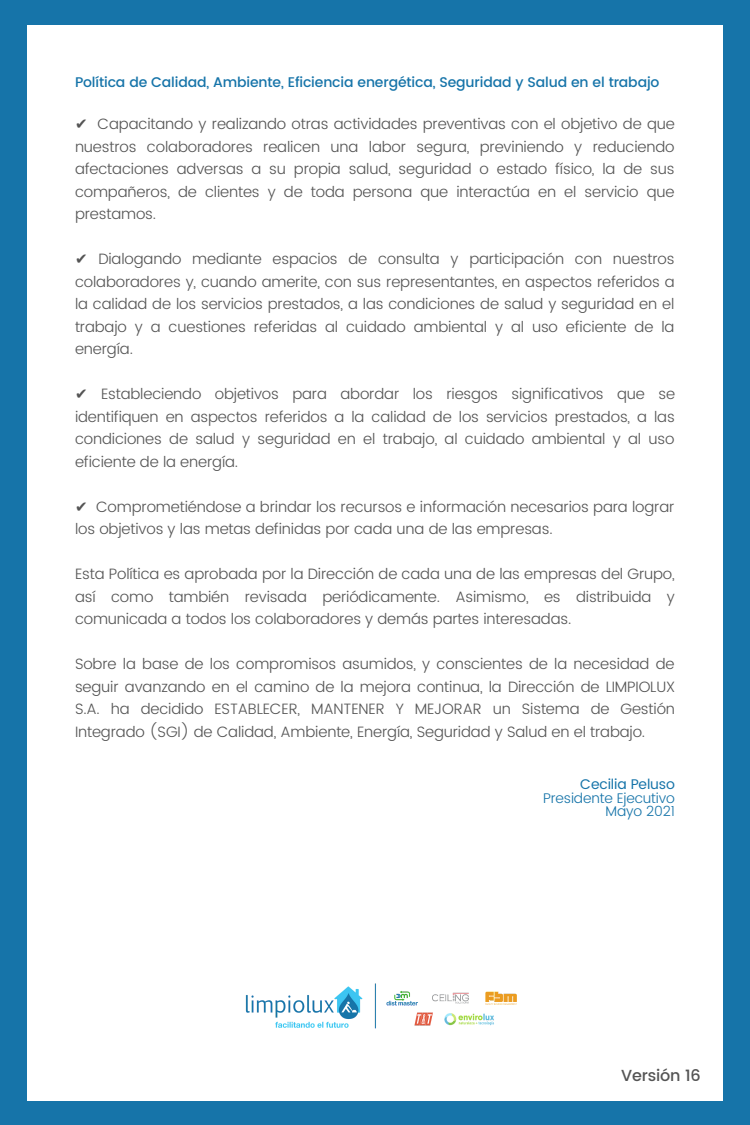
<style>
.page{position:relative;width:750px;height:1125px;background:#1674a9}
.page>*{position:absolute;margin:0;border:0;box-sizing:border-box;transform-origin:0 0}
.t1{font:500 16px "Poppins";letter-spacing:-.01em;color:#545454}
.t2{font:300 15px/22.5px "Poppins";letter-spacing:-.01em;color:#545454;text-align:justify}
.t3{font:500 14px "Poppins";letter-spacing:-.01em;color:#1674a9}
.t4{font:300 14px "Poppins";letter-spacing:-.01em;color:#1674a9}
.t5{font:14px "Poppins";letter-spacing:-.01em;color:#1674a9}
.s1{font-family:"DejaVu Sans";font-weight:400}
</style>
<div class="page">
<div style="left:27px;top:25px;width:696px;height:1075px;background:#fff"></div>
<img style="left:245px;top:983px;width:272px;height:46px">
<p class="t3" style="left:75px;top:74px;width:586px">Política de Calidad, Ambiente, Eficiencia energética, Seguridad y Salud en el trabajo</p>
<p class="t2" style="left:75px;top:113px;width:601px"><span class="s1">✔</span> Capacitando y realizando otras actividades preventivas con el objetivo de que nuestros colaboradores realicen una labor segura, previniendo y reduciendo afectaciones adversas a su propia salud, seguridad o estado físico, la de sus compañeros, de clientes y de toda persona que interactúa en el servicio que prestamos.</p>
<p class="t2" style="left:75px;top:248px;width:601px"><span class="s1">✔</span> Dialogando mediante espacios de consulta y participación con nuestros colaboradores y, cuando amerite, con sus representantes, en aspectos referidos a la calidad de los servicios prestados, a las condiciones de salud y seguridad en el trabajo y a cuestiones referidas al cuidado ambiental y al uso eficiente de la energía.</p>
<p class="t2" style="left:75px;top:383px;width:602px"><span class="s1">✔</span> Estableciendo objetivos para abordar los riesgos significativos que se identifiquen en aspectos referidos a la calidad de los servicios prestados, a las condiciones de salud y seguridad en el trabajo, al cuidado ambiental y al uso eficiente de la energía.</p>
<p class="t2" style="left:75px;top:495px;width:601px"><span class="s1">✔</span> Comprometiéndose a brindar los recursos e información necesarios para lograr los objetivos y las metas definidas por cada una de las empresas.</p>
<p class="t2" style="left:75px;top:563px;width:601px">Esta Política es aprobada por la Dirección de cada una de las empresas del Grupo, así como también revisada periódicamente. Asimismo, es distribuida y comunicada a todos los colaboradores y demás partes interesadas.</p>
<p class="t2" style="left:75px;top:653px;width:602px">Sobre la base de los compromisos asumidos, y conscientes de la necesidad de seguir avanzando en el camino de la mejora continua, la Dirección de LIMPIOLUX S.A. ha decidido ESTABLECER, MANTENER Y MEJORAR un Sistema de Gestión Integrado (SGI) de Calidad, Ambiente, Energía, Seguridad y Salud en el trabajo.</p>
<p class="t5" style="left:580px;top:776px;width:96px">Cecilia Peluso</p>
<p class="t4" style="left:543px;top:790px;width:133px">Presidente Ejecutivo</p>
<p class="t4" style="left:606px;top:803px;width:71px">Mayo 2021</p>
<p class="t1" style="left:621px;top:1066px;width:81px">Versión 16</p>
</div>
